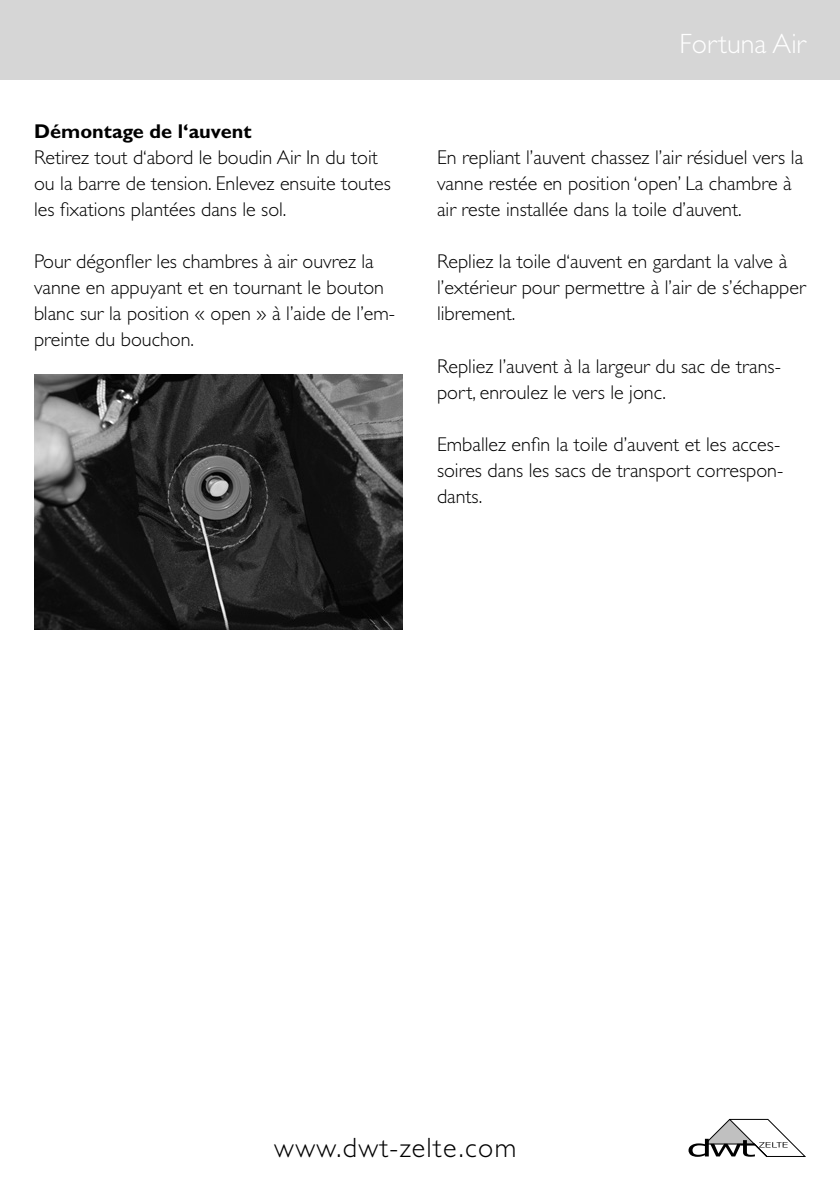
<style>
.page{position:relative;width:840px;height:1191px;background:#fff}
.page>*{position:absolute;margin:0;border:0;box-sizing:border-box;transform-origin:0 0}
.t1{font:300 28px "Gill Sans Std";letter-spacing:.05em;color:#000}
.t2{font:300 28px "Gill Sans Std";color:#fff}
.t3{font:300 20px/26px "Gill Sans Std";color:#000}
.t4{font:700 20px "Gill Sans Std";color:#000}
</style>
<div class="page">
<div style="left:0;top:0;width:839px;height:79px;background:#d6d6d6"></div>
<svg style="left:688px;top:1118px;width:117px;height:39px"></svg>
<img style="left:34px;top:374px;width:369px;height:255px">
<p class="t4" style="left:34px;top:120px;width:219px">Démontage de l‘auvent</p>
<p class="t3" style="left:34px;top:145px;width:358px">Retirez tout d‘abord le boudin Air In du toit ou la barre de tension. Enlevez ensuite toutes les fixations plantées dans le sol.</p>
<p class="t3" style="left:34px;top:249px;width:362px">Pour dégonfler les chambres à air ouvrez la vanne en appuyant et en tournant le bouton blanc sur la position « open » à l’aide de l’em&shy;preinte du bouchon.</p>
<h1 class="t2" style="left:679px;top:28px;width:128px">Fortuna Air</h1>
<p class="t3" style="left:437px;top:145px;width:367px">En repliant l’auvent chassez l’air résiduel vers la vanne restée en position ‘open’ La chambre à air reste installée dans la toile d’auvent.</p>
<p class="t3" style="left:437px;top:249px;width:370px">Repliez la toile d‘auvent en gardant la valve à l’extérieur pour permettre à l’air de s’échapper librement.</p>
<p class="t3" style="left:437px;top:353px;width:345px">Repliez l’auvent à la largeur du sac de trans&shy;port, enroulez le vers le jonc.</p>
<p class="t3" style="left:437px;top:431px;width:347px">Emballez enfin la toile d’auvent et les acces&shy;soires dans les sacs de transport correspon&shy;dants.</p>
<h1 class="t1" style="left:274px;top:1131px;width:244px">www.dwt-zelte.com</h1>
</div>
